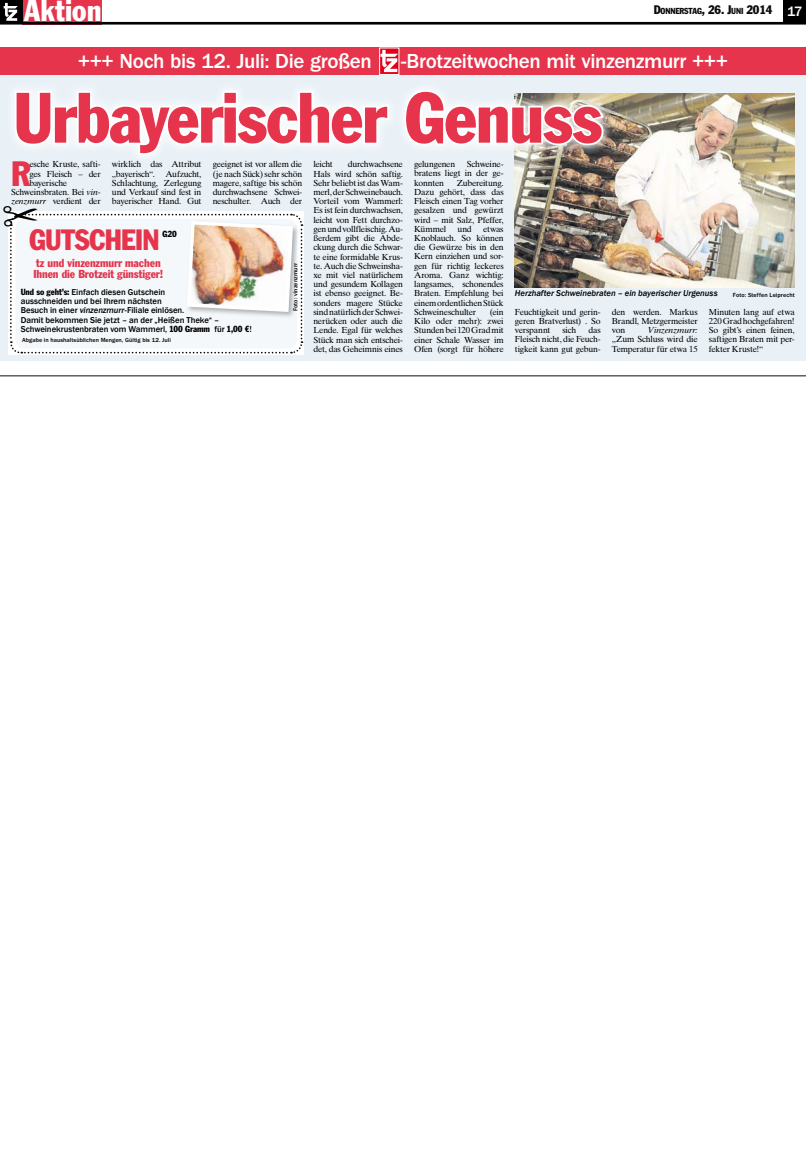
<style>
.page{position:relative;width:806px;height:1176px;background:#fff}
.page>*{position:absolute;margin:0;border:0;box-sizing:border-box;transform-origin:0 0}
.t1{font:condensed 70px "Franklin Gothic Std";letter-spacing:-.02em;color:#e5344c}
.t2{font:condensed 34.65px "Franklin Gothic Std";color:#e5344c}
.t3{font:condensed 29.75px "Franklin Gothic Std";letter-spacing:.005em;color:#fff}
.t4{font:condensed 28.88px "Franklin Gothic Std";letter-spacing:-.025em;color:#e5344c}
.t5{font:500 21px "ITC Franklin Gothic Std";letter-spacing:-.02em;color:#fff}
.t6{font:condensed 11.38px/11.4px "Franklin Gothic Std";letter-spacing:-.005em;color:#e5344c}
.t7{font:8.75px/9.2px "Times Ten LT Std";letter-spacing:-.03em;color:#000;text-align:justify}
.t8{font:500 8.75px/9.2px "Franklin Gothic";letter-spacing:-.005em;color:#000}
.t9{font:italic 500 8.75px "Franklin Gothic";letter-spacing:-.005em;color:#000}
.t10{font:italic 8.75px "Times Ten LT Std";letter-spacing:-.025em;color:#000}
.t11{font:condensed 8.75px "Franklin Gothic Std";color:#000}
.t12{font:condensed 8.58px "Franklin Gothic Std";letter-spacing:-.015em;color:#0c0c0d}
.t13{font:500 6.12px "ITC Franklin Gothic Std";letter-spacing:.01em;color:#000}
.s1{font-size:12.25px}
.s2{font-family:"Franklin Gothic";font-weight:500;font-stretch:normal;font-size:14px;color:#fff}
.s3{font-style:italic}
.s4{font-family:"Franklin Gothic Std";font-weight:400;font-stretch:condensed}
</style>
<div class="page">
<div style="left:783px;top:0;width:23px;height:22px;background:#000"></div>
<div style="left:22px;top:0;width:80px;height:24px;background:#e5344c"></div>
<hr style="left:0;top:22px;width:806px;height:3px;background:#000">
<div style="left:0;top:0;width:22px;height:22px;background:#000"></div>
<svg style="left:4px;top:3px;width:14px;height:18px"></svg>
<hr style="left:0;top:376px;width:806px;height:1px;background:#0c0c0d">
<div style="left:0;top:47px;width:806px;height:314px;background:#e9f1f7"></div>
<div style="left:0;top:47px;width:806px;height:28px;background:#e5344c"></div>
<svg style="left:381px;top:72px;width:16px;height:1px"></svg>
<svg style="left:381px;top:50px;width:16px;height:22px"></svg>
<div style="left:379px;top:48px;width:20px;height:27px;border:1px solid #fff"></div>
<img style="left:515px;top:93px;width:279px;height:194px">
<div style="left:3px;top:79px;width:610px;height:85px;background:#fff;opacity:.75"></div>
<svg style="left:13px;top:89px;width:378px;height:68px"></svg>
<svg style="left:403px;top:88px;width:202px;height:59px"></svg>
<svg style="left:8px;top:211px;width:295px;height:143px"></svg>
<h3 class="t3" style="left:24px;top:-8px;width:79px">Aktion</h3>
<p class="t12" style="left:653px;top:6px;width:150px"><span class="s1">D</span>ONNERSTAG<span class="s1">, 26. J</span>UNI <span class="s1">2014</span> <span class="s2">17</span></p>
<h3 class="t5" style="left:78px;top:49px;width:295px">+++ Noch bis 12. Juli: Die großen</h3>
<h3 class="t5" style="left:401px;top:49px;width:328px">-Brotzeitwochen mit vinzenzmurr +++</h3>
<h1 class="t1" style="left:13px;top:75px;width:590px">Urbayerischer Genuss</h1>
<h2 class="t2" style="left:11px;top:152px;width:21px">R</h2>
<p class="t7" style="left:29px;top:160px;width:73px">esche Kruste, safti-</p>
<p class="t7" style="left:29px;top:169px;width:73px">ges Fleisch – der</p>
<p class="t7" style="left:29px;top:178px;width:39px">bayerische</p>
<p class="t7" style="left:11px;top:187px;width:91px">Schweinsbraten. Bei <span class="s3">vin-</span></p>
<p class="t7" style="left:11px;top:197px;width:91px"><span class="s3">zenzmurr</span> verdient der</p>
<p class="t7" style="left:112px;top:160px;width:91px">wirklich das Attribut „bayerisch“. Aufzucht, Schlachtung, Zerlegung und Verkauf sind fest in bayerischer Hand. Gut</p>
<p class="t7" style="left:213px;top:160px;width:91px">geeignet ist vor allem die (je nach Sück) sehr schön magere, saftige bis schön durchwachsene Schwei&shy;neschulter. Auch der</p>
<h3 class="t4" style="left:30px;top:222px;width:131px">GUTSCHEIN</h3>
<p class="t11" style="left:162px;top:229px;width:16px">G20</p>
<h3 class="t6" style="left:33px;top:257px;width:132px">tz und vinzenzmurr machen<br>Ihnen die Brotzeit günstiger!</h3>
<p class="t8" style="left:21px;top:288px;width:232px"><span class="s4">Und so geht’s:</span> Einfach diesen Gutschein<br>ausschneiden und bei Ihrem nächsten<br>Besuch in einer <span class="s3">vinzenzmurr</span>-Filiale einlösen.<br>Damit bekommen Sie jetzt – an der „Heißen Theke“ – Schweinekrustenbraten vom Wammerl, <span class="s4">100 Gramm</span> für <span class="s4">1,00 €</span>!</p>
<p class="t13" style="left:22px;top:336px;width:150px">Abgabe in haushaltsüblichen Mengen, Gültig bis 12. Juli</p>
<p class="t13" style="left:292px;top:311px;width:49px;rotate:-90deg">Foto: vinzenzmurr</p>
<p class="t7" style="left:313px;top:160px;width:91px;text-indent:34px">durchwachsene Hals wird schön saftig.<br>Sehr beliebt ist das Wam&shy;merl, der Schweinebauch.<br>Vorteil vom Wammerl:<br>Es ist fein durchwachsen, leicht von Fett durchzo&shy;gen und vollfleischig. Au&shy;ßerdem gibt die Abde&shy;ckung durch die Schwar&shy;te eine formidable Krus&shy;te. Auch die Schweinsha&shy;xe mit viel natürlichem und gesundem Kollagen ist ebenso geeignet. Be&shy;sonders magere Stücke sind natürlich der Schwei&shy;nerücken oder auch die Lende. Egal für welches Stück man sich entschei&shy;det, das Geheimnis eines</p>
<p class="t7" style="left:414px;top:160px;width:43px">gelungenen</p>
<p class="t7" style="left:414px;top:160px;width:91px;text-indent:53px">Schweine&shy;bratens liegt in der ge&shy;konnten</p>
<p class="t7" style="left:313px;top:160px;width:21px">leicht</p>
<p class="t7" style="left:414px;top:178px;width:91px;text-indent:43px">Zubereitung.<br>Dazu gehört, dass das Fleisch einen Tag vorher gesalzen und gewürzt wird – mit Salz, Pfeffer, Kümmel</p>
<p class="t7" style="left:457px;top:224px;width:16px">und</p>
<p class="t7" style="left:414px;top:224px;width:91px;text-indent:69px">etwas Knoblauch. So können die Gewürze bis in den Kern einziehen und sor&shy;gen für richtig leckeres Aroma. Ganz wichtig: langsames, schonendes Braten. Empfehlung bei einem ordentlichen Stück Schweineschulter</p>
<p class="t9" style="left:515px;top:288px;width:204px">Herzhafter Schweinebraten – ein bayerischer Urgenuss</p>
<p class="t13" style="left:733px;top:291px;width:63px">Foto: Steffen Leiprecht</p>
<p class="t7" style="left:414px;top:307px;width:91px;text-indent:76px">(ein Kilo oder mehr): zwei Stunden bei 120 Grad mit einer Schale Wasser im Ofen (sorgt für höhere</p>
<p class="t7" style="left:515px;top:307px;width:87px">Feuchtigkeit und gerin&shy;geren Bratverlust) . So verspannt</p>
<p class="t7" style="left:709px;top:307px;width:87px">Minuten lang auf etwa 220 Grad hochgefahren!<br>So gibt’s einen feinen, saftigen Braten mit per&shy;fekter Kruste!“</p>
<p class="t7" style="left:612px;top:307px;width:87px">den werden. Markus Brandl, Metzgermeister von</p>
<p class="t7" style="left:515px;top:326px;width:87px;text-indent:73px">das Fleisch nicht, die Feuch&shy;tigkeit kann gut gebun-</p>
<p class="t7" style="left:562px;top:326px;width:15px">sich</p>
<p class="t10" style="left:648px;top:325px;width:51px">Vinzenzmurr:</p>
<p class="t7" style="left:612px;top:335px;width:87px">„Zum Schluss wird die<br>Temperatur für etwa 15</p>
</div>
